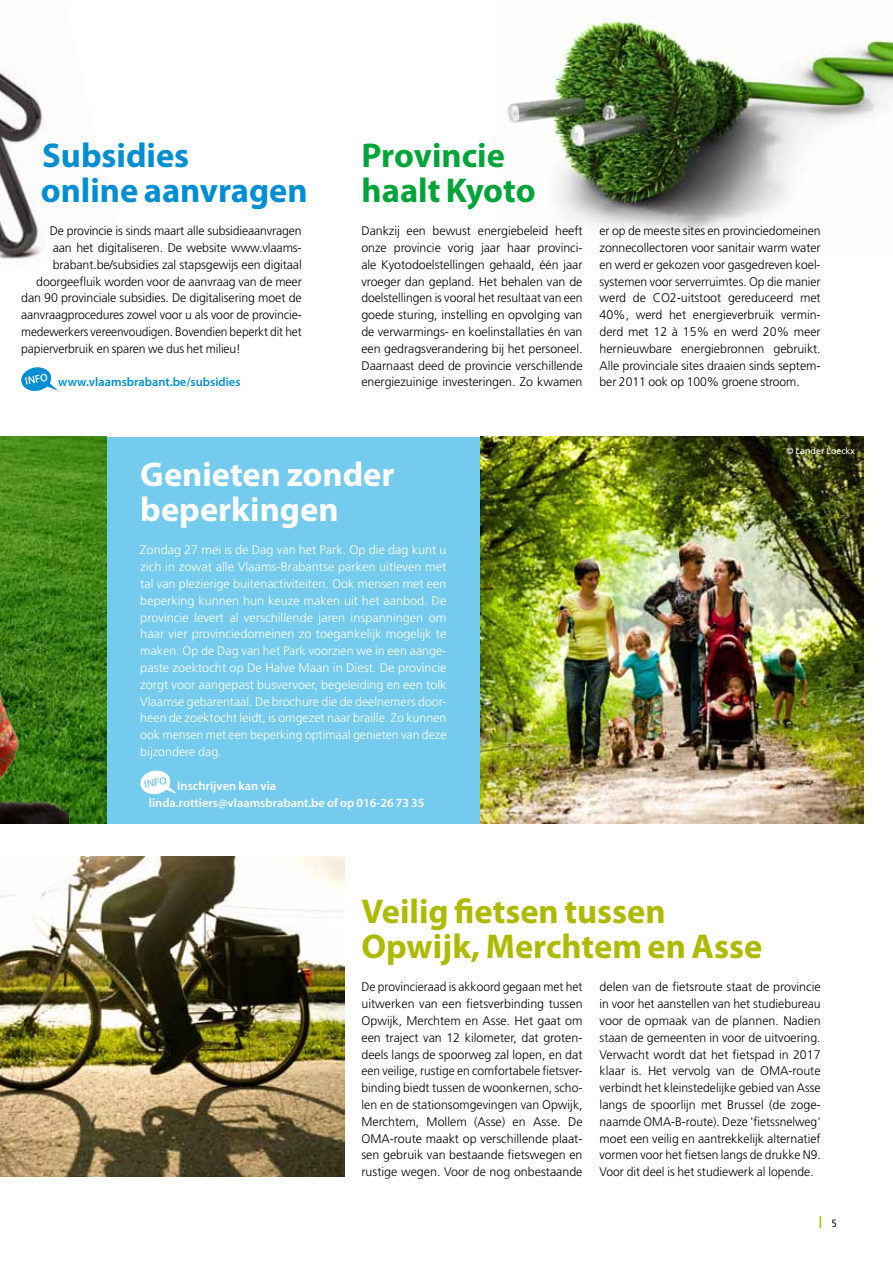
<style>
.page{position:relative;width:893px;height:1263px;background:#fff}
.page>*{position:absolute;margin:0;border:0;box-sizing:border-box;transform-origin:0 0}
.t1{font:700 34.5px/34.5px "Myriad Pro";color:#adba00}
.t2{font:700 34.5px/34.5px "Myriad Pro";color:#fff}
.t3{font:700 34.5px/34.5px "Myriad Pro";color:#008ed2}
.t4{font:700 34.5px/34.5px "Myriad Pro";color:#00a438}
.t5{font:300 12.45px/16.8px "Frutiger LT";letter-spacing:-.01em;color:#000;text-align:justify}
.t6{font:300 12.45px/16.8px "Frutiger LT";color:#fff;text-align:justify}
.t7{font:600 12.45px/16.8px "Myriad Pro";color:#fff}
.t8{font:300 12.45px "Frutiger LT";letter-spacing:-.01em;color:#000;scale:.96 1}
.t9{font:600 12.45px "Myriad Pro";color:#008ed2}
.t10{font:900 12px "Frutiger LT";color:#adba00}
.t11{font:condensed 10.5px "Frutiger LT";color:#000}
.t12{font:9px "Frutiger LT";color:#fff}
</style>
<div class="page">
<img style="left:0;top:69px;width:43px;height:191px">
<img style="left:507px;top:15px;width:386px;height:218px">
<div style="left:106px;top:437px;width:374px;height:386px;background:#75cbed"></div>
<svg style="left:140px;top:770px;width:37px;height:25px"></svg>
<img style="left:0;top:857px;width:344px;height:319px">
<img style="left:480px;top:437px;width:383px;height:386px">
<svg style="left:21px;top:367px;width:37px;height:24px"></svg>
<img style="left:69px;top:437px;width:37px;height:386px">
<img style="left:0;top:437px;width:69px;height:386px">
<h1 class="t3" style="left:41px;top:137px;width:268px">Subsidies<br>online aanvragen</h1>
<p class="t5" style="left:50px;top:223px;width:254px">De provincie is sinds maart alle subsidieaanvragen</p>
<p class="t5" style="left:53px;top:239px;width:251px">aan het digitaliseren. De website www.vlaams-</p>
<p class="t5" style="left:53px;top:256px;width:251px">brabant.be/subsidies zal stapsgewijs een digitaal</p>
<p class="t5" style="left:36px;top:273px;width:267px">doorgeefluik worden voor de aanvraag van de meer</p>
<p class="t5" style="left:21px;top:290px;width:282px">dan 90 provinciale subsidies. De digitalisering moet de</p>
<p class="t5" style="left:21px;top:307px;width:282px">aanvraagprocedures zowel voor u als voor de provincie-</p>
<p class="t8" style="left:21px;top:325px;width:294px">medewerkers vereenvoudigen. Bovendien beperkt dit het</p>
<p class="t5" style="left:21px;top:340px;width:221px">papierverbruik en sparen we dus het milieu!</p>
<p class="t9" style="left:58px;top:374px;width:184px">www.vlaamsbrabant.be/subsidies</p>
<h1 class="t4" style="left:362px;top:137px;width:175px">Provincie haalt Kyoto</h1>
<p class="t5" style="left:361px;top:223px;width:223px">Dankzij een bewust energiebeleid heeft onze provincie vorig jaar haar provinci&shy;ale Kyotodoelstellingen gehaald, één jaar vroeger dan gepland. Het behalen van de doelstellingen is vooral het resultaat van een goede sturing, instelling en opvolging van de verwarmings- en koelinstallaties én van een gedragsverandering bij het personeel.<br>Daarnaast deed de provincie verschillende energiezuinige investeringen. Zo kwamen</p>
<p class="t5" style="left:600px;top:223px;width:223px">er op de meeste sites en provinciedomeinen zonnecollectoren voor sanitair warm water en werd er gekozen voor gasgedreven koel&shy;systemen voor serverruimtes. Op die manier werd de CO2-uitstoot gereduceerd met 40%, werd het energieverbruik vermin&shy;derd met 12 à 15% en werd 20% meer hernieuwbare energiebronnen gebruikt.<br>Alle provinciale sites draaien sinds septem&shy;ber 2011 ook op 100% groene stroom.</p>
<p class="t12" style="left:786px;top:445px;width:70px">© Lander Loeckx</p>
<h1 class="t2" style="left:140px;top:456px;width:256px">Genieten zonder beperkingen</h1>
<p class="t6" style="left:140px;top:542px;width:308px">Zondag 27 mei is de Dag van het Park. Op die dag kunt u zich in zowat alle Vlaams-Brabantse parken uitleven met tal van plezierige buitenactiviteiten. Ook mensen met een beperking kunnen hun keuze maken uit het aanbod. De provincie levert al verschillende jaren inspanningen om haar vier provinciedomeinen zo toegankelijk mogelijk te maken. Op de Dag van het Park voorzien we in een aange&shy;paste zoektocht op De Halve Maan in Diest. De provincie zorgt voor aangepast busvervoer, begeleiding en een tolk Vlaamse gebarentaal. De brochure die de deelnemers door&shy;heen de zoektocht leidt, is omgezet naar braille. Zo kunnen ook mensen met een beperking optimaal genieten van deze bijzondere dag.</p>
<p class="t7" style="left:149px;top:777px;width:277px;text-indent:28px">Inschrijven kan via linda.rottiers@vlaamsbrabant.be of op 016-26 73 35</p>
<h1 class="t1" style="left:361px;top:893px;width:402px">Veilig fietsen tussen<br>Opwijk, Merchtem en Asse</h1>
<p class="t5" style="left:361px;top:979px;width:223px">De provincieraad is akkoord gegaan met het uitwerken van een fietsverbinding tussen Opwijk, Merchtem en Asse. Het gaat om een traject van 12 kilometer, dat groten&shy;deels langs de spoorweg zal lopen, en dat een veilige, rustige en comfortabele fietsver&shy;binding biedt tussen de woonkernen, scho&shy;len en de stationsomgevingen van Opwijk, Merchtem, Mollem (Asse) en Asse. De OMA-route maakt op verschillende plaat&shy;sen gebruik van bestaande fietswegen en rustige wegen. Voor de nog onbestaande</p>
<p class="t5" style="left:600px;top:979px;width:223px">delen van de fietsroute staat de provincie in voor het aanstellen van het studiebureau voor de opmaak van de plannen. Nadien staan de gemeenten in voor de uitvoering.<br>Verwacht wordt dat het fietspad in 2017 klaar is. Het vervolg van de OMA-route verbindt het kleinstedelijke gebied van Asse langs de spoorlijn met Brussel (de zoge&shy;naamde OMA-B-route). Deze 'fietssnelweg' moet een veilig en aantrekkelijk alternatief vormen voor het fietsen langs de drukke N9.<br>Voor dit deel is het studiewerk al lopende.</p>
<p class="t10" style="left:819px;top:1213px;width:4px">|</p>
<p class="t11" style="left:832px;top:1217px;width:7px">5</p>
</div>
